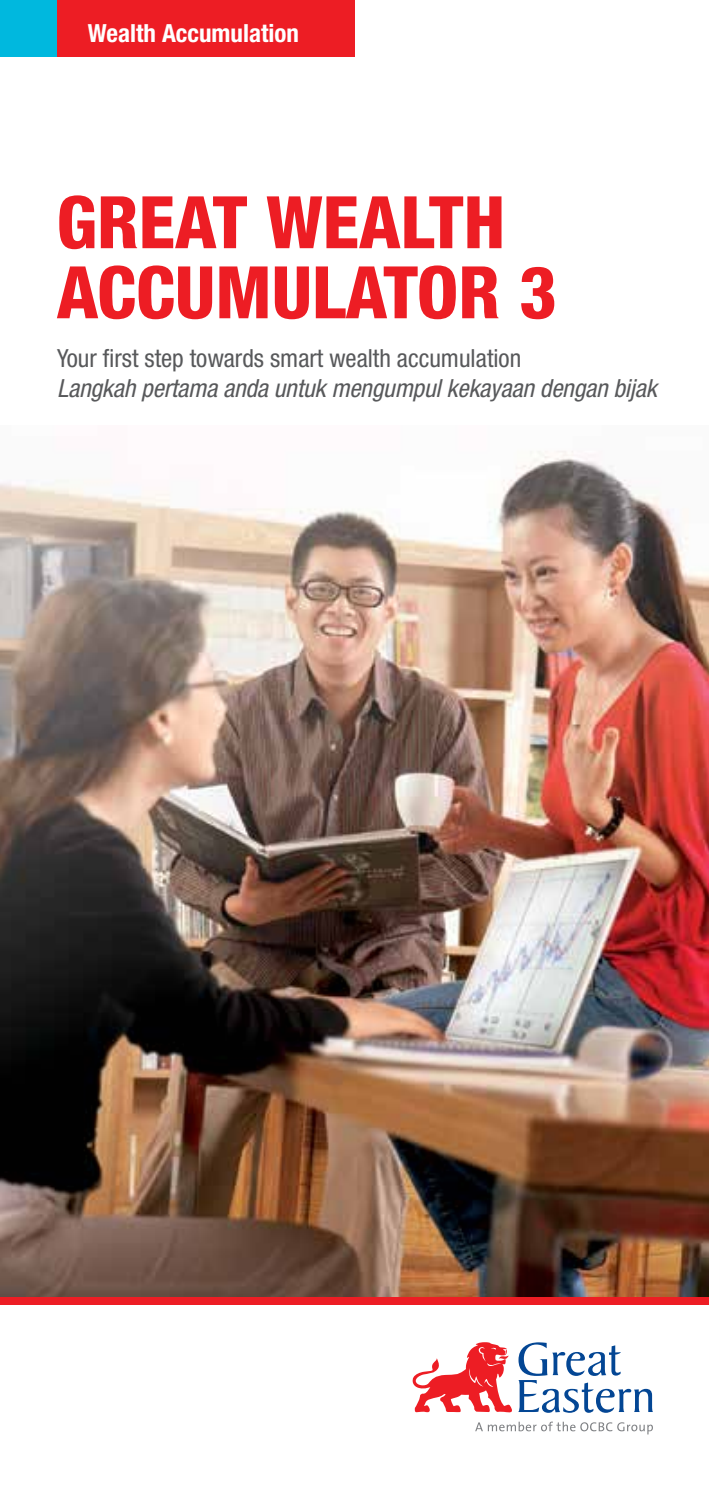
<style>
.page{position:relative;width:709px;height:1489px;background:#fff}
.page>*{position:absolute;margin:0;border:0;box-sizing:border-box;transform-origin:0 0}
.t1{font:800 condensed 72.5px/70px "Helvetica Neue LT Std";color:#ed1d24}
.t2{font:italic condensed 25px "Helvetica Neue LT Std";letter-spacing:-.005em;color:#58595b}
.t3{font:condensed 25px "Helvetica Neue LT Std";color:#58595b}
.t4{font:700 condensed 25px "Helvetica Neue LT Std";color:#fff}
</style>
<div class="page">
<img style="left:0;top:451px;width:709px;height:846px">
<div style="left:0;top:1297px;width:709px;height:7px;background:#ed1d24"></div>
<div style="left:0;top:0;width:354px;height:57px;background:#ed1d24"></div>
<div style="left:0;top:0;width:57px;height:57px;background:#00b8de"></div>
<svg style="left:475px;top:1421px;width:61px;height:10px"></svg>
<svg style="left:542px;top:1421px;width:111px;height:13px"></svg>
<svg style="left:518px;top:1342px;width:135px;height:70px"></svg>
<svg style="left:412px;top:1342px;width:100px;height:70px"></svg>
<p class="t4" style="left:88px;top:18px;width:212px">Wealth Accumulation</p>
<h1 class="t1" style="left:57px;top:186px;width:501px">GREAT WEALTH<br>ACCUMULATOR 3</h1>
<p class="t3" style="left:57px;top:343px;width:466px">Your first step towards smart wealth accumulation</p>
<p class="t2" style="left:57px;top:373px;width:601px">Langkah pertama anda untuk mengumpul kekayaan dengan bijak</p>
</div>
